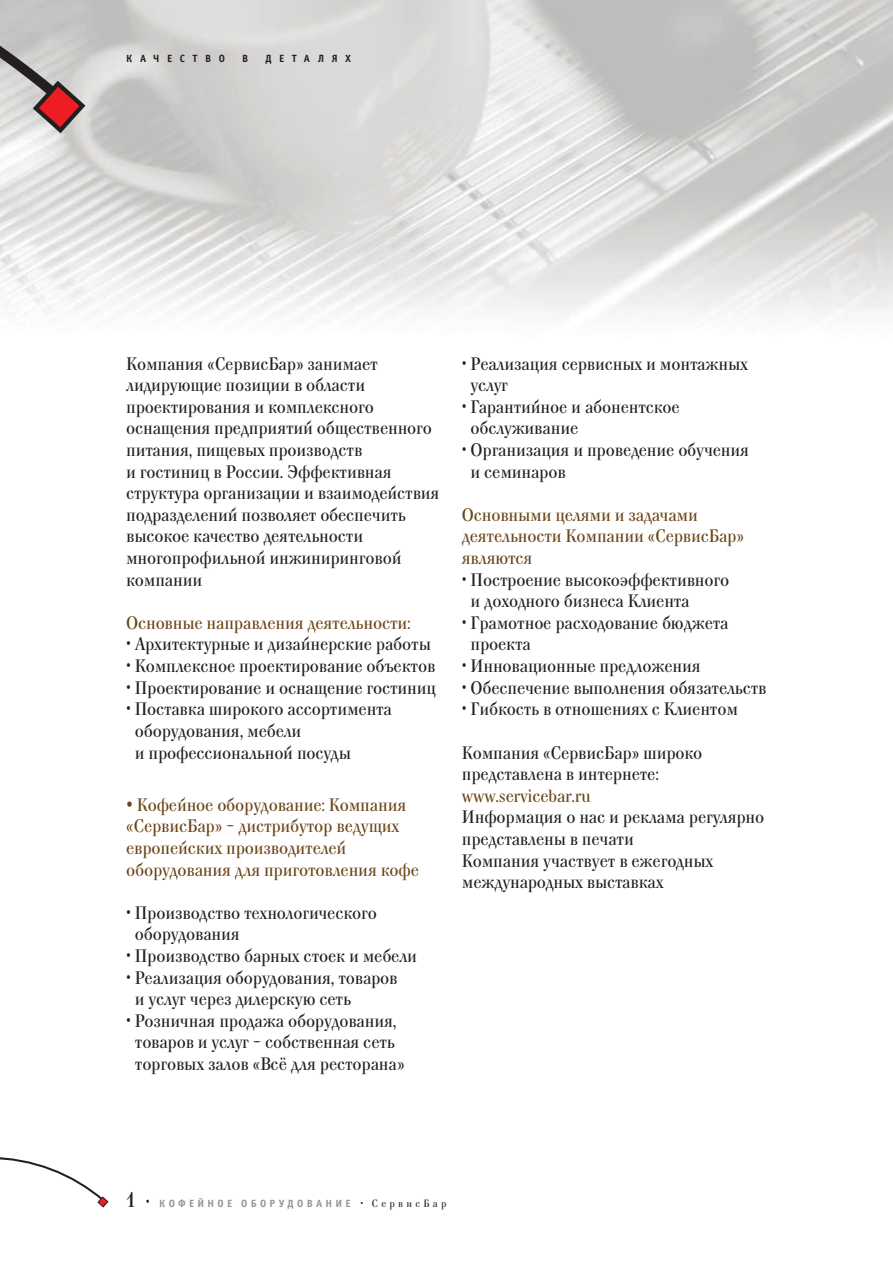
<style>
.page{position:relative;width:893px;height:1263px;background:#fff}
.page>*{position:absolute;margin:0;border:0;box-sizing:border-box;transform-origin:0 0}
.t1{font:18px/21.6px "Kuzanyan C";letter-spacing:-.01em;color:#231f20}
.t2{font:18px/21.6px "Kuzanyan C";letter-spacing:-.01em;color:#6a4417}
.t3{font:10.5px "Officina Sans Bold C";letter-spacing:.315em;color:#939598}
.t4{font:10.5px "Officina Sans Bold C";letter-spacing:.72em;color:#231f20}
.s1{font-size:25.5px}
.s2{font-family:"Kuzanyan C";font-size:21px;color:#231f20}
.s3{font-family:"Kuzanyan C";font-size:15px;color:#231f20}
.s4{font-family:"Kuzanyan C";color:#231f20}
</style>
<div class="page">
<img style="left:0;top:0;width:893px;height:320px">
<svg style="left:0;top:0;width:85px;height:136px;background:#bfb0af"></svg>
<svg style="left:0;top:1157px;width:109px;height:50px"></svg>
<p class="t4" style="left:126px;top:52px;width:100px">КАЧЕСТВО</p>
<p class="t4" style="left:242px;top:52px;width:8px">В</p>
<p class="t4" style="left:265px;top:52px;width:87px">ДЕТАЛЯХ</p>
<p class="t1" style="left:126px;top:353px;width:315px">Компания «СервисБар» занимает лидирующие позиции в области проектирования и комплексного оснащения предприятий общественного питания, пищевых производств<br>и гостиниц в России. Эффективная структура организации и взаимодействия подразделений позволяет обеспечить высокое качество деятельности многопрофильной инжиниринговой компании</p>
<p class="t2" style="left:126px;top:612px;width:286px">Основные направления деятельности:</p>
<p class="t1" style="left:126px;top:634px;width:306px">• Архитектурные и дизайнерские работы</p>
<p class="t1" style="left:126px;top:655px;width:311px">• Комплексное проектирование объектов</p>
<p class="t1" style="left:126px;top:677px;width:312px">• Проектирование и оснащение гостиниц</p>
<p class="t1" style="left:135px;top:698px;width:258px;text-indent:-9px">• Поставка широкого ассортимента оборудования, мебели<br>и профессиональной посуды</p>
<p class="t2" style="left:126px;top:794px;width:294px"><span class="s1">•</span> Кофейное оборудование: Компания «СервисБар» – дистрибутор ведущих европейских производителей оборудования для приготовления кофе</p>
<p class="t1" style="left:135px;top:902px;width:243px;text-indent:-9px">• Производство технологического оборудования</p>
<p class="t1" style="left:126px;top:945px;width:292px">• Производство барных стоек и мебели</p>
<p class="t1" style="left:135px;top:967px;width:264px;text-indent:-9px">• Реализация оборудования, товаров и услуг через дилерскую сеть</p>
<p class="t1" style="left:126px;top:1010px;width:280px;text-align:center">• Розничная продажа оборудования, товаров и услуг – собственная сеть торговых залов «Всё для ресторана»</p>
<p class="t1" style="left:471px;top:353px;width:279px;text-indent:-9px">• Реализация сервисных и монтажных услуг</p>
<p class="t1" style="left:471px;top:396px;width:211px;text-indent:-9px">• Гарантийное и абонентское обслуживание</p>
<p class="t1" style="left:471px;top:439px;width:280px;text-indent:-9px">• Организация и проведение обучения и семинаров</p>
<p class="t2" style="left:462px;top:504px;width:284px">Основными целями и задачами деятельности Компании «СервисБар» являются</p>
<p class="t1" style="left:471px;top:569px;width:260px;text-indent:-9px">• Построение высокоэффективного и доходного бизнеса Клиента</p>
<p class="t1" style="left:471px;top:612px;width:259px;text-indent:-9px">• Грамотное расходование бюджета проекта</p>
<p class="t1" style="left:462px;top:655px;width:240px">• Инновационные предложения</p>
<p class="t1" style="left:462px;top:677px;width:306px">• Обеспечение выполнения обязательств</p>
<p class="t1" style="left:462px;top:698px;width:278px">• Гибкость в отношениях с Клиентом</p>
<p class="t1" style="left:462px;top:742px;width:242px">Компания «СервисБар» широко представлена в интернете:</p>
<p class="t2" style="left:462px;top:785px;width:131px">www.servicebar.ru</p>
<p class="t1" style="left:462px;top:806px;width:304px">Информация о нас и реклама регулярно представлены в печати<br>Компания участвует в ежегодных международных выставках</p>
<p class="t3" style="left:126px;top:1197px;width:322px"><span class="s2">1</span> <span class="s3">•</span> КОФЕЙНОЕ ОБОРУДОВАНИЕ <span class="s4">• СервисБар</span></p>
</div>
